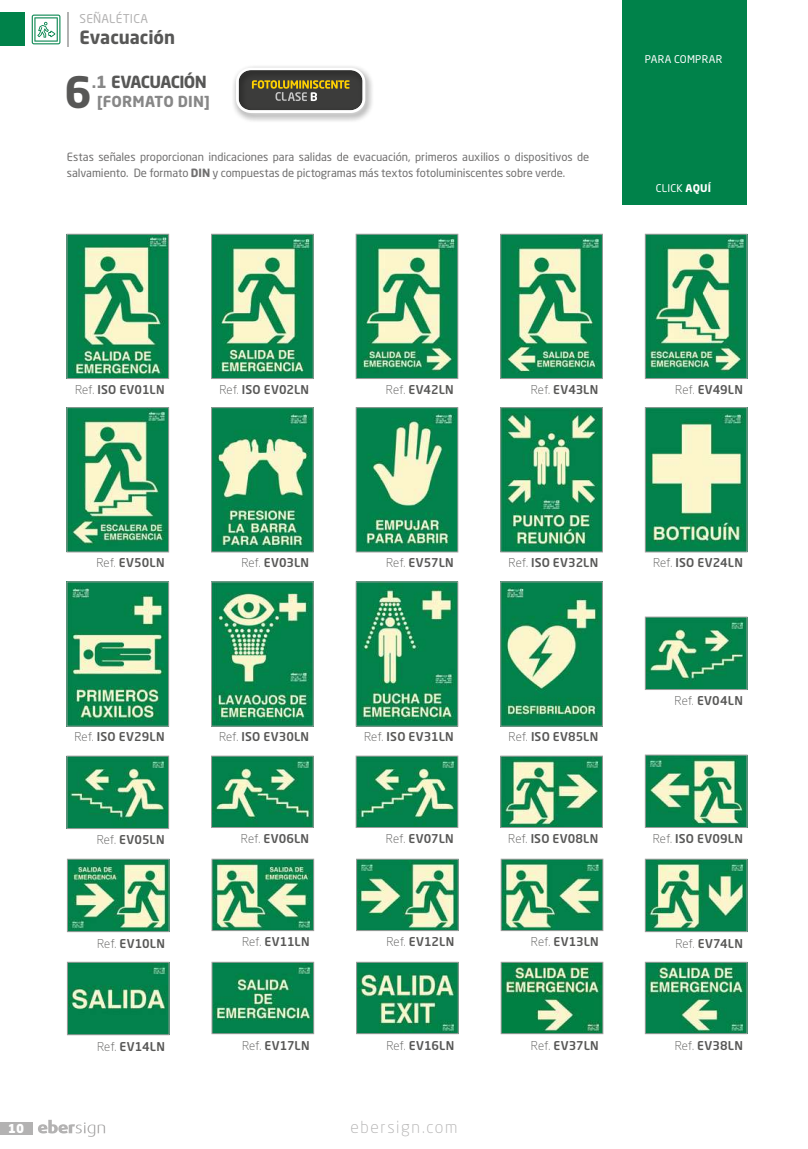
<style>
.page{position:relative;width:808px;height:1149px;background:#fff}
.page>*{position:absolute;margin:0;border:0;box-sizing:border-box;transform-origin:0 0}
.t1{font:700 42.75px "Neo Sans Std";color:#575756}
.t2{font:700 18px "Neo Sans Std";letter-spacing:-.005em;color:#575756}
.t3{font:300 16.5px "Neo Sans Std";letter-spacing:.095em;color:#b3b2b2}
.t4{font:700 16.5px "Neo Sans Std";letter-spacing:-.04em;color:#575756}
.t5{font:700 15px "Neo Sans Std";letter-spacing:.01em;color:#878787}
.t6{font:900 12.15px "Neo Sans Std";color:#fff}
.t7{font:500 12px "Neo Sans Std";letter-spacing:.015em;color:#575756}
.t8{font:12px "Neo Sans Std";letter-spacing:.02em;color:#b3b2b2}
.t9{font:11.25px/16.5px "Neo Sans Std";letter-spacing:-.005em;color:#706f6f}
.t10{font:10.5px "Neo Sans Std";letter-spacing:.025em;color:#fff}
.s1{color:#878787}
.s2{font-weight:700}
.s3{font-weight:300}
</style>
<div class="page">
<img style="left:69px;top:236px;width:98px;height:140px">
<div style="left:67px;top:234px;width:102px;height:144px;border:1px solid #9d9d9c"></div>
<img style="left:213px;top:236px;width:98px;height:140px">
<div style="left:211px;top:234px;width:102px;height:144px;border:1px solid #9d9d9c"></div>
<img style="left:358px;top:236px;width:98px;height:140px">
<div style="left:356px;top:234px;width:102px;height:144px;border:1px solid #9d9d9c"></div>
<img style="left:502px;top:236px;width:99px;height:140px">
<div style="left:500px;top:234px;width:103px;height:144px;border:1px solid #9d9d9c"></div>
<img style="left:647px;top:236px;width:98px;height:140px">
<div style="left:645px;top:234px;width:102px;height:144px;border:1px solid #9d9d9c"></div>
<img style="left:502px;top:409px;width:99px;height:141px">
<div style="left:500px;top:407px;width:103px;height:145px;border:1px solid #9d9d9c"></div>
<img style="left:213px;top:409px;width:98px;height:141px">
<div style="left:211px;top:407px;width:102px;height:145px;border:1px solid #9d9d9c"></div>
<img style="left:69px;top:409px;width:98px;height:141px">
<div style="left:67px;top:407px;width:102px;height:145px;border:1px solid #9d9d9c"></div>
<img style="left:358px;top:409px;width:98px;height:141px">
<div style="left:356px;top:407px;width:102px;height:145px;border:1px solid #9d9d9c"></div>
<img style="left:69px;top:583px;width:98px;height:141px">
<div style="left:67px;top:581px;width:102px;height:145px;border:1px solid #9d9d9c"></div>
<img style="left:647px;top:618px;width:98px;height:69px">
<div style="left:645px;top:616px;width:102px;height:73px;border:1px solid #9d9d9c"></div>
<img style="left:647px;top:756px;width:98px;height:69px">
<div style="left:645px;top:754px;width:102px;height:73px;border:1px solid #9d9d9c"></div>
<img style="left:647px;top:860px;width:98px;height:69px">
<div style="left:645px;top:858px;width:102px;height:73px;border:1px solid #9d9d9c"></div>
<img style="left:358px;top:583px;width:98px;height:141px">
<div style="left:356px;top:581px;width:102px;height:145px;border:1px solid #9d9d9c"></div>
<img style="left:213px;top:757px;width:98px;height:68px">
<div style="left:211px;top:755px;width:102px;height:72px;border:1px solid #9d9d9c"></div>
<img style="left:214px;top:860px;width:98px;height:68px">
<div style="left:212px;top:858px;width:102px;height:72px;border:1px solid #9d9d9c"></div>
<img style="left:214px;top:963px;width:98px;height:68px">
<div style="left:212px;top:961px;width:102px;height:72px;border:1px solid #9d9d9c"></div>
<img style="left:502px;top:583px;width:99px;height:141px">
<div style="left:500px;top:581px;width:103px;height:145px;border:1px solid #9d9d9c"></div>
<img style="left:358px;top:757px;width:98px;height:68px">
<div style="left:356px;top:755px;width:102px;height:72px;border:1px solid #9d9d9c"></div>
<img style="left:358px;top:860px;width:98px;height:68px">
<div style="left:356px;top:858px;width:102px;height:72px;border:1px solid #9d9d9c"></div>
<img style="left:358px;top:963px;width:98px;height:68px">
<div style="left:356px;top:961px;width:102px;height:72px;border:1px solid #9d9d9c"></div>
<img style="left:502px;top:757px;width:99px;height:68px">
<div style="left:500px;top:755px;width:103px;height:72px;border:1px solid #9d9d9c"></div>
<img style="left:503px;top:860px;width:98px;height:68px">
<div style="left:501px;top:858px;width:102px;height:72px;border:1px solid #9d9d9c"></div>
<img style="left:503px;top:963px;width:98px;height:68px">
<div style="left:501px;top:961px;width:102px;height:72px;border:1px solid #9d9d9c"></div>
<img style="left:647px;top:963px;width:98px;height:68px">
<div style="left:645px;top:961px;width:102px;height:72px;border:1px solid #9d9d9c"></div>
<img style="left:213px;top:583px;width:98px;height:141px">
<div style="left:211px;top:581px;width:102px;height:145px;border:1px solid #9d9d9c"></div>
<img style="left:69px;top:757px;width:98px;height:69px">
<div style="left:67px;top:755px;width:102px;height:73px;border:1px solid #9d9d9c"></div>
<img style="left:69px;top:860px;width:98px;height:69px">
<div style="left:67px;top:858px;width:102px;height:73px;border:1px solid #9d9d9c"></div>
<img style="left:69px;top:963px;width:98px;height:69px">
<div style="left:67px;top:961px;width:102px;height:73px;border:1px solid #9d9d9c"></div>
<img style="left:647px;top:409px;width:98px;height:141px">
<div style="left:645px;top:407px;width:102px;height:145px;border:1px solid #9d9d9c"></div>
<div style="left:0;top:1121px;width:33px;height:12px;background:#b3b2b2"></div>
<svg style="left:38px;top:1119px;width:67px;height:17px"></svg>
<div style="left:0;top:13px;width:24px;height:33px;background:#00824a"></div>
<hr style="left:68px;top:12px;width:1px;height:34px;background:#b3b2b2">
<div style="left:622px;top:0;width:124px;height:205px;background:#00824a"></div>
<div style="left:231px;top:64px;width:143px;height:60px;background:#000;opacity:.62"></div>
<svg style="left:236px;top:68px;width:129px;height:45px"></svg>
<svg style="left:32px;top:15px;width:28px;height:29px"></svg>
<p class="t8" style="left:80px;top:11px;width:70px">SEÑALÉTICA</p>
<h2 class="t2" style="left:80px;top:26px;width:97px">Evacuación</h2>
<h1 class="t1" style="left:64px;top:65px;width:29px">6</h1>
<h3 class="t4" style="left:92px;top:72px;width:116px"><span class="s1">.1</span> EVACUACIÓN</h3>
<p class="t5" style="left:97px;top:91px;width:114px">[FORMATO DIN]</p>
<p class="t9" style="left:67px;top:148px;width:524px">Estas señales proporcionan indicaciones para salidas de evacuación, primeros auxilios o dispositivos de salvamiento. De formato <span class="s2">DIN</span> y compuestas de pictogramas más textos fotoluminiscentes sobre verde.</p>
<p class="t10" style="left:645px;top:53px;width:79px">PARA COMPRAR</p>
<p class="t10" style="left:656px;top:181px;width:57px">CLICK <span class="s2">AQUÍ</span></p>
<p class="t7" style="left:75px;top:382px;width:91px"><span class="s3">Ref.</span> ISO EV01LN</p>
<p class="t7" style="left:219px;top:382px;width:91px"><span class="s3">Ref.</span> ISO EV02LN</p>
<p class="t7" style="left:386px;top:382px;width:69px"><span class="s3">Ref.</span> EV42LN</p>
<p class="t7" style="left:531px;top:382px;width:69px"><span class="s3">Ref.</span> EV43LN</p>
<p class="t7" style="left:675px;top:382px;width:69px"><span class="s3">Ref.</span> EV49LN</p>
<p class="t7" style="left:96px;top:555px;width:70px"><span class="s3">Ref.</span> EV50LN</p>
<p class="t7" style="left:241px;top:555px;width:69px"><span class="s3">Ref.</span> EV03LN</p>
<p class="t7" style="left:386px;top:555px;width:69px"><span class="s3">Ref.</span> EV57LN</p>
<p class="t7" style="left:508px;top:555px;width:91px"><span class="s3">Ref.</span> ISO EV32LN</p>
<p class="t7" style="left:74px;top:729px;width:92px"><span class="s3">Ref.</span> ISO EV29LN</p>
<p class="t7" style="left:219px;top:729px;width:92px"><span class="s3">Ref.</span> ISO EV30LN</p>
<p class="t7" style="left:364px;top:729px;width:91px"><span class="s3">Ref.</span> ISO EV31LN</p>
<p class="t7" style="left:508px;top:729px;width:91px"><span class="s3">Ref.</span> ISO EV85LN</p>
<p class="t7" style="left:97px;top:832px;width:69px"><span class="s3">Ref.</span> EV05LN</p>
<p class="t7" style="left:241px;top:831px;width:70px"><span class="s3">Ref.</span> EV06LN</p>
<p class="t7" style="left:386px;top:831px;width:69px"><span class="s3">Ref.</span> EV07LN</p>
<p class="t7" style="left:508px;top:831px;width:92px"><span class="s3">Ref.</span> ISO EV08LN</p>
<p class="t7" style="left:97px;top:935px;width:69px"><span class="s3">Ref.</span> EV10LN</p>
<p class="t7" style="left:242px;top:934px;width:69px"><span class="s3">Ref.</span> EV11LN</p>
<p class="t7" style="left:386px;top:934px;width:69px"><span class="s3">Ref.</span> EV12LN</p>
<p class="t7" style="left:531px;top:934px;width:69px"><span class="s3">Ref.</span> EV13LN</p>
<p class="t7" style="left:653px;top:555px;width:91px"><span class="s3">Ref.</span> ISO EV24LN</p>
<p class="t7" style="left:674px;top:693px;width:70px"><span class="s3">Ref.</span> EV04LN</p>
<p class="t7" style="left:653px;top:831px;width:92px"><span class="s3">Ref.</span> ISO EV09LN</p>
<p class="t7" style="left:675px;top:935px;width:69px"><span class="s3">Ref.</span> EV74LN</p>
<p class="t7" style="left:97px;top:1038px;width:69px"><span class="s3">Ref.</span> EV14LN</p>
<p class="t7" style="left:242px;top:1037px;width:69px"><span class="s3">Ref.</span> EV17LN</p>
<p class="t7" style="left:386px;top:1037px;width:69px"><span class="s3">Ref.</span> EV16LN</p>
<p class="t7" style="left:531px;top:1037px;width:69px"><span class="s3">Ref.</span> EV37LN</p>
<p class="t7" style="left:675px;top:1037px;width:70px"><span class="s3">Ref.</span> EV38LN</p>
<p class="t6" style="left:8px;top:1120px;width:18px">10</p>
<h3 class="t3" style="left:350px;top:1116px;width:109px">ebersign.com</h3>
</div>
